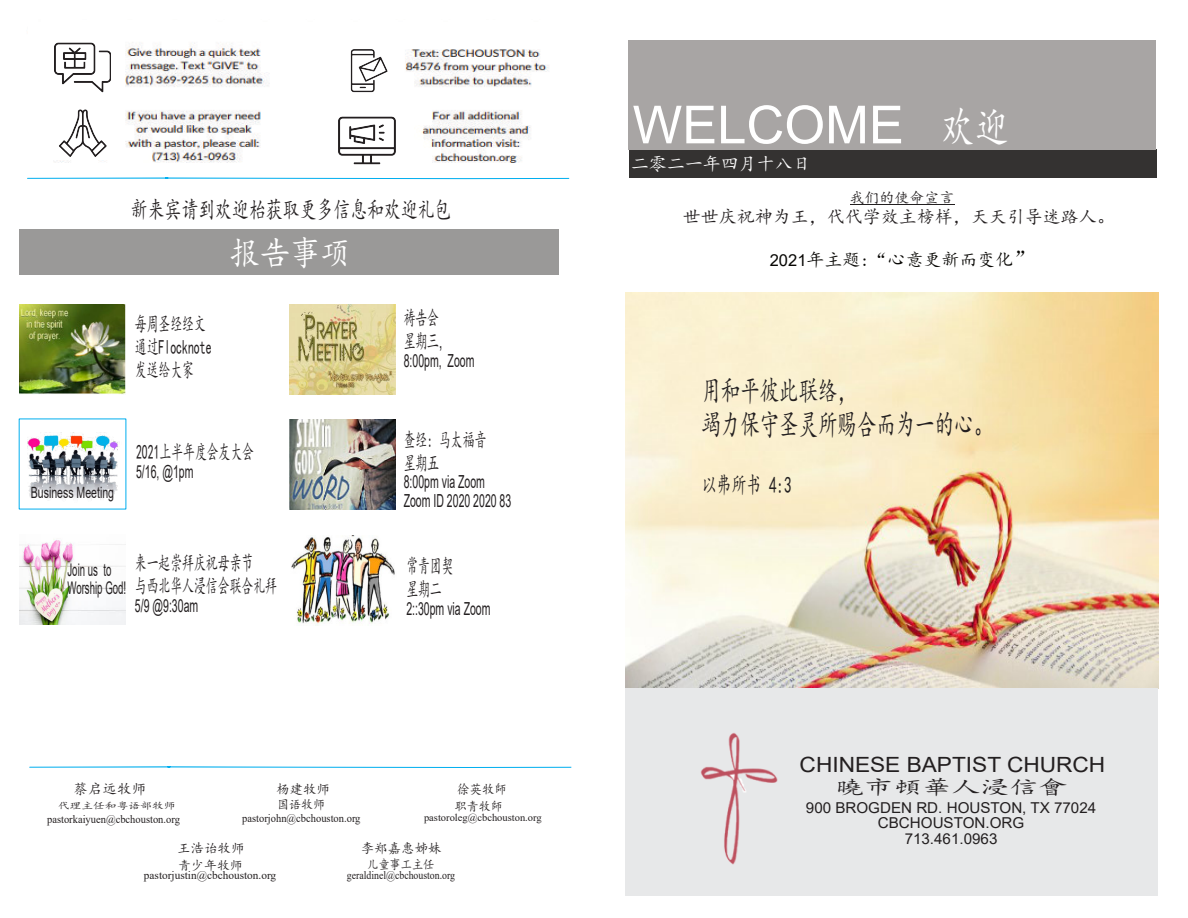
<style>
.page{position:relative;width:1188px;height:918px;background:#fff}
.page>*{position:absolute;margin:0;border:0;box-sizing:border-box;transform-origin:0 0}
.t1{font:52.5px "Arial";color:#fff}
.t2{font:34.2px "Kai Ti";color:#fff;scale:.89 1}
.t3{font:30px/34.2px "Kai Ti";color:#231f20;scale:.65 1}
.t4{font:24px "Kai Ti";color:#231f20;scale:.7 1}
.t5{font:23.1px "Kai Ti";color:#231f20;scale:.65 1}
.t6{font:21px "Arial";color:#231f20;scale:1.08 1}
.t7{font:20.25px/23px "Kai Ti";color:#231f20;scale:.58 1}
.t8{font:19.5px "Kai Ti";color:#231f20;scale:1.49 1}
.t9{font:18px/18.6px "Arial";color:#231f20;scale:.58 1}
.t10{font:18px "Kai Ti";color:#231f20}
.t11{font:18px "Kai Ti";color:#080704}
.t12{font:18px "Kai Ti";color:#fff}
.t13{font:17.4px/18px "Arial";color:#231f20;scale:.55 1}
.t14{font:15.6px "Arial";color:#231f20;scale:.68 1}
.t15{font:15px/15.5px "Arial";color:#231f20;text-align:center}
.t16{font:15px "Kai Ti";color:#231f20}
.t17{font:14.55px "Kai Ti";color:#231f20}
.t18{font:13.5px "Kai Ti";color:#231f20}
.t19{font:13.5px "Kai Ti";color:#231f20;scale:.92 1}
.t20{font:13.05px "Kai Ti";color:#231f20;scale:.92 1}
.t21{font:13.05px "Kai Ti";color:#231f20;scale:.86 1}
.t22{font:13.05px "Kai Ti";color:#231f20}
.t23{font:11.4px "Times New Roman";color:#231f20;scale:.92 1}
.t24{font:11.4px "Times New Roman";color:#231f20}
.t25{font:11.4px "Times New Roman";color:#231f20;scale:.86 1}
.t26{font:10.5px "Times New Roman";color:#231f20}
.t27{font:9.6px "Kai Ti";color:#231f20;scale:1.24 1}
.s1{font-family:"Arial"}
.s2{font-family:"Kai Ti";font-size:45px}
.s3{font-family:"Arial";font-size:16.5px}
.s4{font-size:21px}
</style>
<div class="page">
<hr style="left:850px;top:204px;width:105px;height:1px;background:#231f20">
<img style="left:626px;top:292px;width:532px;height:396px">
<div style="left:625px;top:688px;width:533px;height:207px;background:#e7e8e9"></div>
<img style="left:700px;top:733px;width:77px;height:131px">
<div style="left:629px;top:149px;width:528px;height:29px;background:#343231"></div>
<div style="left:628px;top:40px;width:527px;height:109px;background:#a8a5a4"></div>
<img style="left:27px;top:42px;width:542px;height:136px">
<div style="left:19px;top:230px;width:540px;height:45px;background:#9a9998"></div>
<img style="left:291px;top:535px;width:104px;height:90px">
<img style="left:19px;top:540px;width:106px;height:85px">
<img style="left:289px;top:419px;width:107px;height:91px">
<img style="left:27px;top:432px;width:91px;height:68px">
<img style="left:289px;top:304px;width:107px;height:91px">
<img style="left:19px;top:305px;width:107px;height:90px">
<svg style="left:27px;top:178px;width:543px;height:2px"></svg>
<div style="left:46px;top:29px;width:75px;height:131px;background:#fff"></div>
<img style="left:59px;top:109px;width:48px;height:48px">
<img style="left:54px;top:42px;width:57px;height:51px">
<div style="left:321px;top:36px;width:80px;height:136px;background:#fff"></div>
<img style="left:338px;top:116px;width:58px;height:49px">
<img style="left:350px;top:49px;width:38px;height:44px">
<svg style="left:29px;top:767px;width:543px;height:1px"></svg>
<p class="t4" style="left:131px;top:198px;width:460px">新来宾请到欢迎枱获取更多信息和欢迎礼包</p>
<h2 class="t2" style="left:230px;top:235px;width:138px">报告事项</h2>
<p class="t7" style="left:135px;top:312px;width:134px">每周圣经经文通过Flocknote发送给大家</p>
<p class="t7" style="left:404px;top:306px;width:68px">祷告会星期三<span class="s1">,</span></p>
<p class="t9" style="left:404px;top:353px;width:124px">8:00pm, Zoom</p>
<p class="t14" style="left:31px;top:487px;width:124px">Business Meeting</p>
<p class="t7" style="left:136px;top:440px;width:205px">2021上半年度会友大会</p>
<p class="t9" style="left:136px;top:464px;width:101px">5/16, @1pm</p>
<p class="t13" style="left:67px;top:563px;width:108px">Join us to<br>Worship God!</p>
<p class="t7" style="left:135px;top:551px;width:246px">来一起崇拜庆祝母亲节<br>与西北华人浸信会联合礼拜</p>
<p class="t9" style="left:135px;top:598px;width:111px">5/9 @9:30am</p>
<p class="t7" style="left:404px;top:428px;width:144px">查经: 马太福音星期五</p>
<p class="t9" style="left:404px;top:474px;width:187px">8:00pm via Zoom<br>Zoom ID 2020 2020 83</p>
<p class="t7" style="left:406px;top:554px;width:83px">常青团契星期二</p>
<p class="t9" style="left:406px;top:601px;width:147px">2::30pm via Zoom</p>
<p class="t17" style="left:74px;top:782px;width:74px">蔡启远牧师</p>
<p class="t18" style="left:276px;top:782px;width:56px">杨建牧师</p>
<p class="t19" style="left:457px;top:783px;width:56px">徐英牧師</p>
<p class="t20" style="left:277px;top:797px;width:54px">国语牧师</p>
<p class="t23" style="left:242px;top:814px;width:130px">pastorjohn@cbchouston.org</p>
<p class="t20" style="left:455px;top:800px;width:54px">职青牧師</p>
<p class="t26" style="left:424px;top:814px;width:119px">pastoroleg@cbchouston.org</p>
<p class="t27" style="left:58px;top:800px;width:97px">代理主任和粤语部牧师</p>
<p class="t23" style="left:47px;top:816px;width:146px">pastorkaiyuen@cbchouston.org</p>
<p class="t22" style="left:178px;top:859px;width:66px">青少年牧师</p>
<p class="t24" style="left:144px;top:871px;width:134px">pastorjustin@cbchouston.org</p>
<p class="t18" style="left:177px;top:842px;width:69px">王浩诒牧师</p>
<p class="t18" style="left:361px;top:841px;width:83px">李郑嘉惠姊妹</p>
<p class="t21" style="left:367px;top:857px;width:80px">儿童事工主任</p>
<p class="t25" style="left:347px;top:871px;width:127px">geraldinel@cbchouston.org</p>
<h1 class="t1" style="left:633px;top:105px;width:378px">WELCOME <span class="s2">欢迎</span></h1>
<p class="t12" style="left:631px;top:154px;width:182px">二零二一年四月十八日</p>
<p class="t16" style="left:850px;top:190px;width:107px">我们的使命宣言</p>
<p class="t10" style="left:683px;top:208px;width:434px">世世庆祝神为王，代代学效主榜样，天天引导迷路人。</p>
<p class="t11" style="left:770px;top:250px;width:266px"><span class="s3">2021</span>年主题:“心意更新而变化<span class="s4">”</span></p>
<h3 class="t3" style="left:702px;top:373px;width:450px">用和平彼此联络，<br>竭力保守圣灵所赐合而为一的心。</h3>
<p class="t5" style="left:702px;top:473px;width:140px">以弗所书 4:3</p>
<p class="t6" style="left:800px;top:757px;width:285px">CHINESE BAPTIST CHURCH</p>
<p class="t15" style="left:806px;top:801px;width:292px">900 BROGDEN RD. HOUSTON, TX 77024<br>CBCHOUSTON.ORG<br>713.461.0963</p>
<p class="t8" style="left:835px;top:777px;width:157px">曉市頓華人浸信會</p>
</div>
